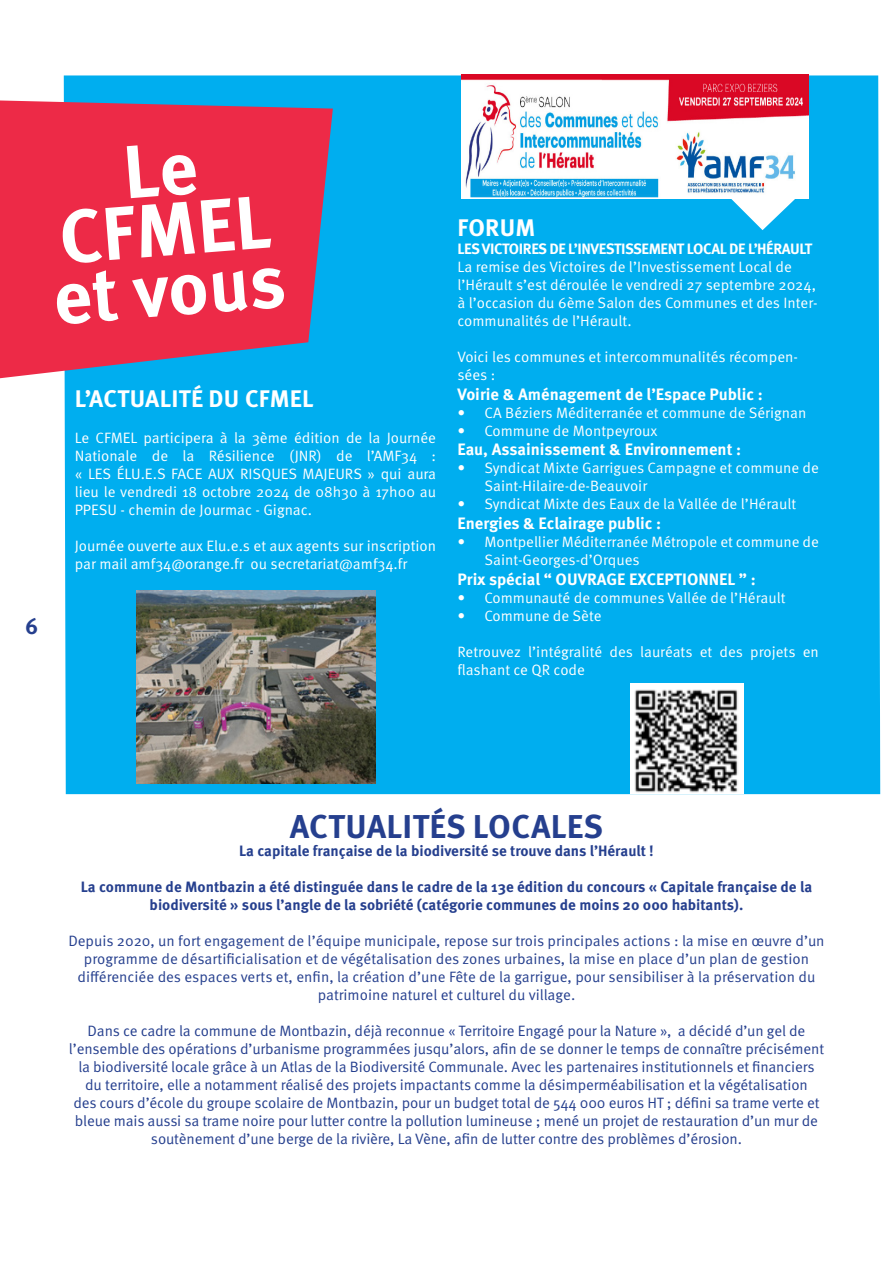
<style>
.page{position:relative;width:893px;height:1263px;background:#fff}
.page>*{position:absolute;margin:0;border:0;box-sizing:border-box;transform-origin:0 0}
.t1{font:700 75px "Meta Pro";color:#fff}
.t2{font:700 33px "Meta Pro";letter-spacing:.01em;color:#253f8e}
.t3{font:700 24px "Meta Pro";letter-spacing:.01em;color:#fff}
.t4{font:700 22.5px "Meta Pro";color:#253f8e}
.t5{font:700 16.5px "Meta Pro";color:#fff}
.t6{font:15px/18px "Meta Pro Norm";letter-spacing:-.01em;color:#253f8e;text-align:center}
.t7{font:15px/18px "Meta Pro Norm";color:#fff}
.t8{font:700 15px/18px "Meta Pro";color:#253f8e;text-align:center}
.t9{font:700 15px "Meta Pro";letter-spacing:-.03em;color:#fff}
</style>
<div class="page">
<div style="left:64px;top:75px;width:816px;height:719px;background:#00aeef"></div>
<img style="left:136px;top:591px;width:240px;height:192px">
<img style="left:461px;top:75px;width:347px;height:124px">
<svg style="left:0;top:100px;width:333px;height:278px;fill:#ed2a47"></svg>
<svg style="left:728px;top:196px;width:71px;height:34px"></svg>
<img style="left:630px;top:684px;width:113px;height:109px">
<div style="left:127px;top:144px;width:70px;height:54px;background:#ed2a47"></div>
<p class="t1" style="left:54px;top:180px;width:213px;rotate:-5deg">CFMEL</p>
<p class="t1" style="left:48px;top:241px;width:235px;rotate:-5deg">et vous</p>
<p class="t4" style="left:25px;top:608px;width:15px">6</p>
<p class="t3" style="left:75px;top:380px;width:240px">L’ACTUALITÉ DU CFMEL</p>
<p class="t7" style="left:75px;top:428px;width:363px;text-align:justify">Le CFMEL participera à la 3ème édition de la Journée Nationale de la Résilience (JNR) de l’AMF34 : « LES ÉLU.E.S FACE AUX RISQUES MAJEURS » qui aura lieu le vendredi 18 octobre 2024 de 08h30 à 17h00 au PPESU - chemin de Jourmac - Gignac.</p>
<p class="t7" style="left:75px;top:536px;width:363px">Journée ouverte aux Elu.e.s et aux agents sur inscription par mail amf34@orange.fr ou secretariat@amf34.fr</p>
<p class="t3" style="left:458px;top:209px;width:79px">FORUM</p>
<p class="t9" style="left:457px;top:237px;width:356px">LES VICTOIRES DE L’INVESTISSEMENT LOCAL DE L’HÉRAULT</p>
<p class="t7" style="left:457px;top:257px;width:362px">La remise des Victoires de l’Investissement Local de l’Hérault s’est déroulée le vendredi 27 septembre 2024, à l’occasion du 6ème Salon des Communes et des Inter&shy;communalités de l’Hérault.</p>
<p class="t7" style="left:457px;top:347px;width:342px">Voici les communes et intercommunalités récompen&shy;sées :</p>
<p class="t5" style="left:457px;top:381px;width:307px">Voirie &amp; Aménagement de l’Espace Public :</p>
<p class="t7" style="left:457px;top:402px;width:350px">• CA Béziers Méditerranée et commune de Sérignan</p>
<p class="t7" style="left:457px;top:420px;width:202px">• Commune de Montpeyroux</p>
<p class="t5" style="left:457px;top:437px;width:285px">Eau, Assainissement &amp; Environnement :</p>
<p class="t7" style="left:484px;top:458px;width:336px;text-indent:-27px">• Syndicat Mixte Garrigues Campagne et commune de<br>Saint-Hilaire-de-Beauvoir</p>
<p class="t7" style="left:457px;top:494px;width:340px">• Syndicat Mixte des Eaux de la Vallée de l’Hérault</p>
<p class="t5" style="left:457px;top:511px;width:205px">Energies &amp; Eclairage public :</p>
<p class="t7" style="left:484px;top:532px;width:336px;text-indent:-27px">• Montpellier Méditerranée Métropole et commune de<br>Saint-Georges-d’Orques</p>
<p class="t5" style="left:457px;top:566px;width:300px">Prix spécial “ OUVRAGE EXCEPTIONNEL ” :</p>
<p class="t7" style="left:457px;top:588px;width:330px">• Communauté de communes Vallée de l’Hérault</p>
<p class="t7" style="left:457px;top:606px;width:146px">• Commune de Sète</p>
<p class="t7" style="left:457px;top:642px;width:363px">Retrouvez l’intégralité des lauréats et des projets en flashant ce QR code</p>
<p class="t2" style="left:290px;top:801px;width:315px">ACTUALITÉS LOCALES</p>
<p class="t8" style="left:239px;top:841px;width:416px">La capitale française de la biodiversité se trouve dans l’Hérault !</p>
<p class="t8" style="left:81px;top:877px;width:733px">La commune de Montbazin a été distinguée dans le cadre de la 13e édition du concours « Capitale française de la biodiversité » sous l’angle de la sobriété (catégorie communes de moins 20 000 habitants).</p>
<p class="t6" style="left:68px;top:931px;width:758px">Depuis 2020, un fort engagement de l’équipe municipale, repose sur trois principales actions : la mise en œuvre d’un programme de désartificialisation et de végétalisation des zones urbaines, la mise en place d’un plan de gestion différenciée des espaces verts et, enfin, la création d’une Fête de la garrigue, pour sensibiliser à la préservation du patrimoine naturel et culturel du village.</p>
<p class="t6" style="left:69px;top:1021px;width:757px">Dans ce cadre la commune de Montbazin, déjà reconnue « Territoire Engagé pour la Nature », a décidé d’un gel de l’ensemble des opérations d’urbanisme programmées jusqu’alors, afin de se donner le temps de connaître précisément la biodiversité locale grâce à un Atlas de la Biodiversité Communale. Avec les partenaires institutionnels et financiers du territoire, elle a notamment réalisé des projets impactants comme la désimperméabilisation et la végétalisation<br>des cours d’école du groupe scolaire de Montbazin, pour un budget total de 544 000 euros HT ; défini sa trame verte et bleue mais aussi sa trame noire pour lutter contre la pollution lumineuse ; mené un projet de restauration d’un mur de soutènement d’une berge de la rivière, La Vène, afin de lutter contre des problèmes d’érosion.</p>
</div>
